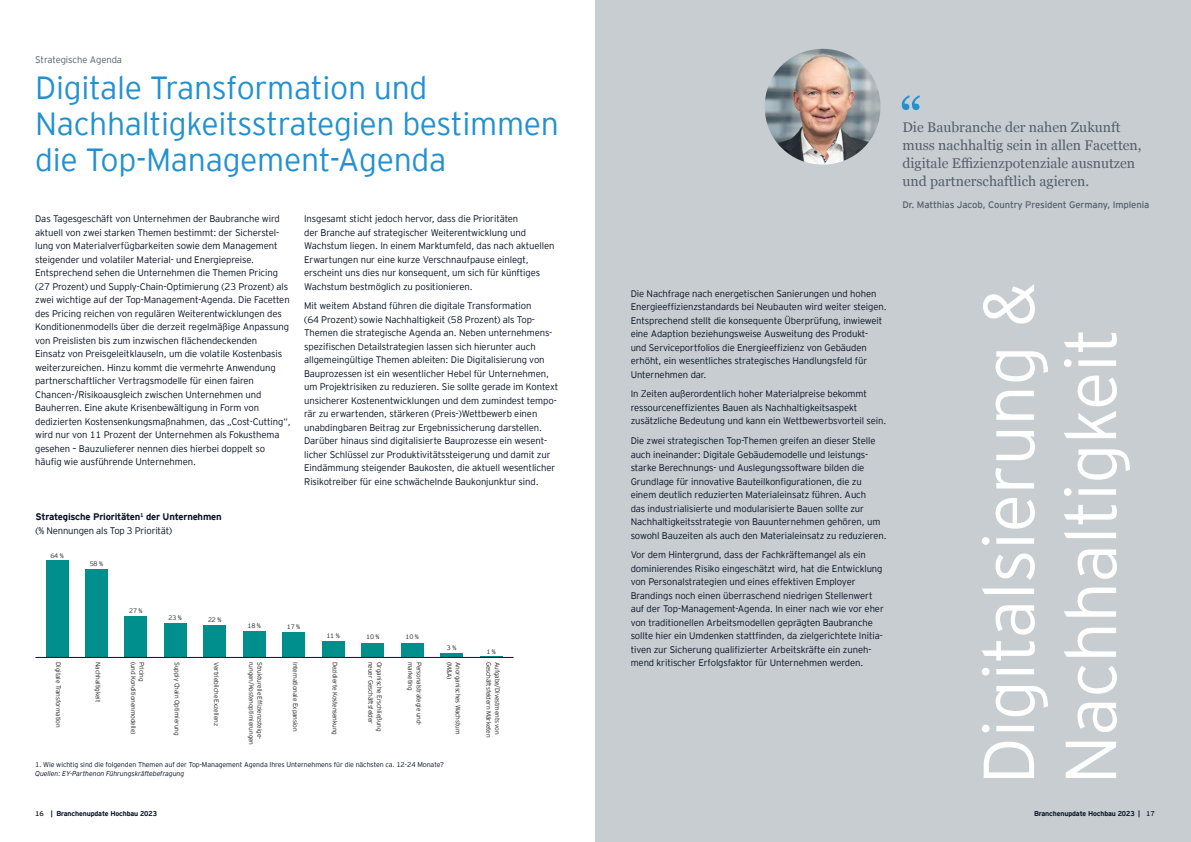
<style>
.page{position:relative;width:1191px;height:842px;background:#fff}
.page>*{position:absolute;margin:0;border:0;box-sizing:border-box;transform-origin:0 0}
.t1{font:300 72px/82px "EY Interstate";letter-spacing:-.01em;color:#fff}
.t2{font:56px "Georgia";color:#2291d0}
.t3{font:300 32px/36px "EY Interstate";letter-spacing:-.01em;color:#2291d0}
.t4{font:14px/18px "Georgia";color:#545f6b}
.t5{font:300 9.5px/13.5px "EY Interstate";letter-spacing:-.01em;color:#071224}
.t6{font:700 9.5px/13.5px "EY Interstate";letter-spacing:-.02em;color:#071224}
.t7{font:9.5px "EY Interstate";letter-spacing:-.01em;color:#545f6b}
.t8{font:300 9.5px "EY Interstate";letter-spacing:-.01em;color:#545f6b}
.t9{font:300 7px "EY Interstate";letter-spacing:-.01em;color:#071224}
.t10{font:700 7px "EY Interstate";letter-spacing:-.02em;color:#071224}
.t11{font:italic 300 7px "EY Interstate";letter-spacing:-.01em;color:#071224}
.t12{font:300 6.5px "EY Interstate";letter-spacing:-.02em;color:#231f20}
.s1{font-weight:300}
.s2{font-weight:400}
</style>
<div class="page">
<div style="left:595px;top:0;width:596px;height:842px;background:#c8cdd1"></div>
<div style="left:46px;top:560px;width:22px;height:97px;background:#008f8c"></div>
<div style="left:85px;top:570px;width:23px;height:87px;background:#008f8c"></div>
<div style="left:124px;top:616px;width:23px;height:42px;background:#008f8c"></div>
<div style="left:164px;top:624px;width:23px;height:33px;background:#008f8c"></div>
<div style="left:203px;top:625px;width:23px;height:32px;background:#008f8c"></div>
<div style="left:243px;top:631px;width:22px;height:26px;background:#008f8c"></div>
<div style="left:282px;top:633px;width:23px;height:24px;background:#008f8c"></div>
<div style="left:322px;top:642px;width:22px;height:15px;background:#008f8c"></div>
<div style="left:361px;top:643px;width:23px;height:14px;background:#008f8c"></div>
<hr style="left:440px;top:653px;width:23px;height:4px;background:#008f8c">
<svg style="left:480px;top:656px;width:22px;height:1px"></svg>
<hr style="left:35px;top:657px;width:478px;height:1px;background:#071224">
<div style="left:401px;top:643px;width:23px;height:14px;background:#008f8c"></div>
<img style="left:764px;top:49px;width:116px;height:116px;border-radius:58px">
<p class="t8" style="left:35px;top:53px;width:88px">Strategische Agenda</p>
<h3 class="t3" style="left:35px;top:68px;width:525px">Digitale Transformation und<br>Nachhaltigkeitsstrategien bestimmen die Top-Management-Agenda</h3>
<p class="t5" style="left:35px;top:211px;width:257px">Das Tagesgeschäft von Unternehmen der Baubranche wird aktuell von zwei starken Themen bestimmt: der Sicherstel&shy;lung von Materialverfügbarkeiten sowie dem Management steigender und volatiler Material- und Energiepreise.<br>Entsprechend sehen die Unternehmen die Themen Pricing (27 Prozent) und Supply-Chain-Optimierung (23 Prozent) als zwei wichtige auf der Top-Management-Agenda. Die Facetten des Pricing reichen von regulären Weiterentwicklungen des Konditionenmodells über die derzeit regelmäßige Anpassung von Preislisten bis zum inzwischen flächendeckenden<br>Einsatz von Preisgeleitklauseln, um die volatile Kostenbasis weiterzureichen. Hinzu kommt die vermehrte Anwendung partnerschaftlicher Vertragsmodelle für einen fairen Chancen-/Risikoausgleich zwischen Unternehmen und Bauherren. Eine akute Krisenbewältigung in Form von dedizierten Kostensenkungsmaßnahmen, das „Cost-Cutting“, wird nur von 11 Prozent der Unternehmen als Fokusthema gesehen – Bauzulieferer nennen dies hierbei doppelt so häufig wie ausführende Unternehmen.</p>
<p class="t5" style="left:304px;top:211px;width:252px">Insgesamt sticht jedoch hervor, dass die Prioritäten<br>der Branche auf strategischer Weiterentwicklung und Wachstum liegen. In einem Marktumfeld, das nach aktuellen Erwartungen nur eine kurze Verschnaufpause einlegt, erscheint uns dies nur konsequent, um sich für künftiges Wachstum bestmöglich zu positionieren.</p>
<p class="t5" style="left:304px;top:298px;width:256px">Mit weitem Abstand führen die digitale Transformation<br>(64 Prozent) sowie Nachhaltigkeit (58 Prozent) als Top-Themen die strategische Agenda an. Neben unternehmens&shy;spezifischen Detailstrategien lassen sich hierunter auch allgemeingültige Themen ableiten: Die Digitalisierung von Bauprozessen ist ein wesentlicher Hebel für Unternehmen, um Projektrisiken zu reduzieren. Sie sollte gerade im Kontext unsicherer Kostenentwicklungen und dem zumindest tempo&shy;rär zu erwartenden, stärkeren (Preis-)Wettbewerb einen unabdingbaren Beitrag zur Ergebnissicherung darstellen.<br>Darüber hinaus sind digitalisierte Bauprozesse ein wesent&shy;licher Schlüssel zur Produktivitätssteigerung und damit zur Eindämmung steigender Baukosten, die aktuell wesentlicher Risikotreiber für eine schwächelnde Baukonjunktur sind.</p>
<p class="t6" style="left:35px;top:509px;width:188px">Strategische Prioritäten<sup>1</sup> der Unternehmen <span class="s1">(% Nennungen als Top 3 Priorität)</span></p>
<p class="t12" style="left:50px;top:551px;width:15px">64 %</p>
<p class="t12" style="left:90px;top:559px;width:15px">58 %</p>
<p class="t12" style="left:129px;top:606px;width:15px">27 %</p>
<p class="t12" style="left:169px;top:613px;width:15px">23 %</p>
<p class="t12" style="left:208px;top:615px;width:15px">22 %</p>
<p class="t12" style="left:247px;top:621px;width:15px">18 %</p>
<p class="t12" style="left:287px;top:622px;width:15px">17 %</p>
<p class="t12" style="left:326px;top:631px;width:15px">11 %</p>
<p class="t12" style="left:366px;top:632px;width:15px">10 %</p>
<p class="t12" style="left:405px;top:632px;width:15px">10 %</p>
<p class="t12" style="left:447px;top:643px;width:11px">3 %</p>
<p class="t12" style="left:486px;top:647px;width:11px">1 %</p>
<p class="t12" style="left:103px;top:662px;width:42px;rotate:90deg">Nachhaltigkeit</p>
<p class="t12" style="left:138px;top:662px;width:74px;rotate:90deg">(und Konditionenmodelle)</p>
<p class="t12" style="left:146px;top:662px;width:21px;rotate:90deg">Pricing</p>
<p class="t12" style="left:182px;top:662px;width:75px;rotate:90deg">Supply Chain Optimierung</p>
<p class="t12" style="left:221px;top:662px;width:65px;rotate:90deg">Vertriebliche Exzellenz</p>
<p class="t12" style="left:256px;top:662px;width:85px;rotate:90deg">rungen/Kostenoptimierungen</p>
<p class="t12" style="left:264px;top:662px;width:79px;rotate:90deg">Strukturelle Effizienzsteige-</p>
<p class="t12" style="left:300px;top:662px;width:71px;rotate:90deg">Internationale Expansion</p>
<p class="t12" style="left:340px;top:662px;width:74px;rotate:90deg">Dezidierte Kostensenkung</p>
<p class="t12" style="left:375px;top:662px;width:64px;rotate:90deg">neuer Geschäftsfelder</p>
<p class="t12" style="left:384px;top:662px;width:71px;rotate:90deg">Organische Erschließung</p>
<p class="t12" style="left:415px;top:662px;width:30px;rotate:90deg">marketing</p>
<p class="t12" style="left:423px;top:662px;width:65px;rotate:90deg">Personalstrategie und-</p>
<p class="t12" style="left:454px;top:662px;width:19px;rotate:90deg">(M&amp;A)</p>
<p class="t12" style="left:462px;top:662px;width:74px;rotate:90deg">Anorganisches Wachstum</p>
<p class="t12" style="left:493px;top:662px;width:77px;rotate:90deg">Geschäftsfeldern Märketen</p>
<p class="t12" style="left:502px;top:662px;width:74px;rotate:90deg">Aufgabe/Divestments von</p>
<p class="t9" style="left:35px;top:759px;width:410px">1. Wie wichtig sind die folgenden Themen auf der Top-Management Agenda Ihres Unternehmens für die nächsten ca. 12-24 Monate?</p>
<p class="t11" style="left:35px;top:768px;width:151px">Quellen: EY-Parthenon Führungskräftebefragung</p>
<p class="t12" style="left:63px;top:662px;width:67px;rotate:90deg">Digitale Transformation</p>
<h2 class="t2" style="left:899px;top:77px;width:24px">“</h2>
<h3 class="t4" style="left:902px;top:118px;width:241px">Die Baubranche der nahen Zukunft muss nachhaltig sein in allen Facetten, digitale Effizienzpotenziale ausnutzen und partnerschaftlich agieren.</h3>
<p class="t7" style="left:902px;top:198px;width:248px">Dr. Matthias Jacob, Country President Germany, Implenia</p>
<p class="t5" style="left:630px;top:286px;width:257px">Die Nachfrage nach energetischen Sanierungen und hohen Energieeffizienzstandards bei Neubauten wird weiter steigen.<br>Entsprechend stellt die konsequente Überprüfung, inwieweit eine Adaption beziehungsweise Ausweitung des Produkt-<br>und Serviceportfolios die Energieeffizienz von Gebäuden erhöht, ein wesentliches strategisches Handlungsfeld für Unternehmen dar.</p>
<p class="t5" style="left:630px;top:387px;width:257px">In Zeiten außerordentlich hoher Materialpreise bekommt ressourceneffizientes Bauen als Nachhaltigkeitsaspekt zusätzliche Bedeutung und kann ein Wettbewerbsvorteil sein.</p>
<p class="t5" style="left:630px;top:433px;width:257px">Die zwei strategischen Top-Themen greifen an dieser Stelle auch ineinander: Digitale Gebäudemodelle und leistungs&shy;starke Berechnungs- und Auslegungssoftware bilden die Grundlage für innovative Bauteilkonfigurationen, die zu einem deutlich reduzierten Materialeinsatz führen. Auch<br>das industrialisierte und modularisierte Bauen sollte zur Nachhaltigkeitsstrategie von Bauunternehmen gehören, um sowohl Bauzeiten als auch den Materialeinsatz zu reduzieren.</p>
<p class="t5" style="left:630px;top:548px;width:255px">Vor dem Hintergrund, dass der Fachkräftemangel als ein dominierendes Risiko eingeschätzt wird, hat die Entwicklung von Personalstrategien und eines effektiven Employer Brandings noch einen überraschend niedrigen Stellenwert auf der Top-Management-Agenda. In einer nach wie vor eher von traditionellen Arbeitsmodellen geprägten Baubranche sollte hier ein Umdenken stattfinden, da zielgerichtete Initia&shy;tiven zur Sicherung qualifizierter Arbeitskräfte ein zuneh&shy;mend kritischer Erfolgsfaktor für Unternehmen werden.</p>
<h1 class="t1" style="left:963px;top:785px;width:504px;rotate:-90deg">Digitalsierung &amp;<br>Nachhaltigkeit</h1>
<p class="t10" style="left:35px;top:809px;width:123px"><span class="s2">16</span> | Branchenupdate Hochbau 2023</p>
<p class="t10" style="left:1034px;top:809px;width:122px">Branchenupdate Hochbau 2023 | <span class="s2">17</span></p>
</div>
